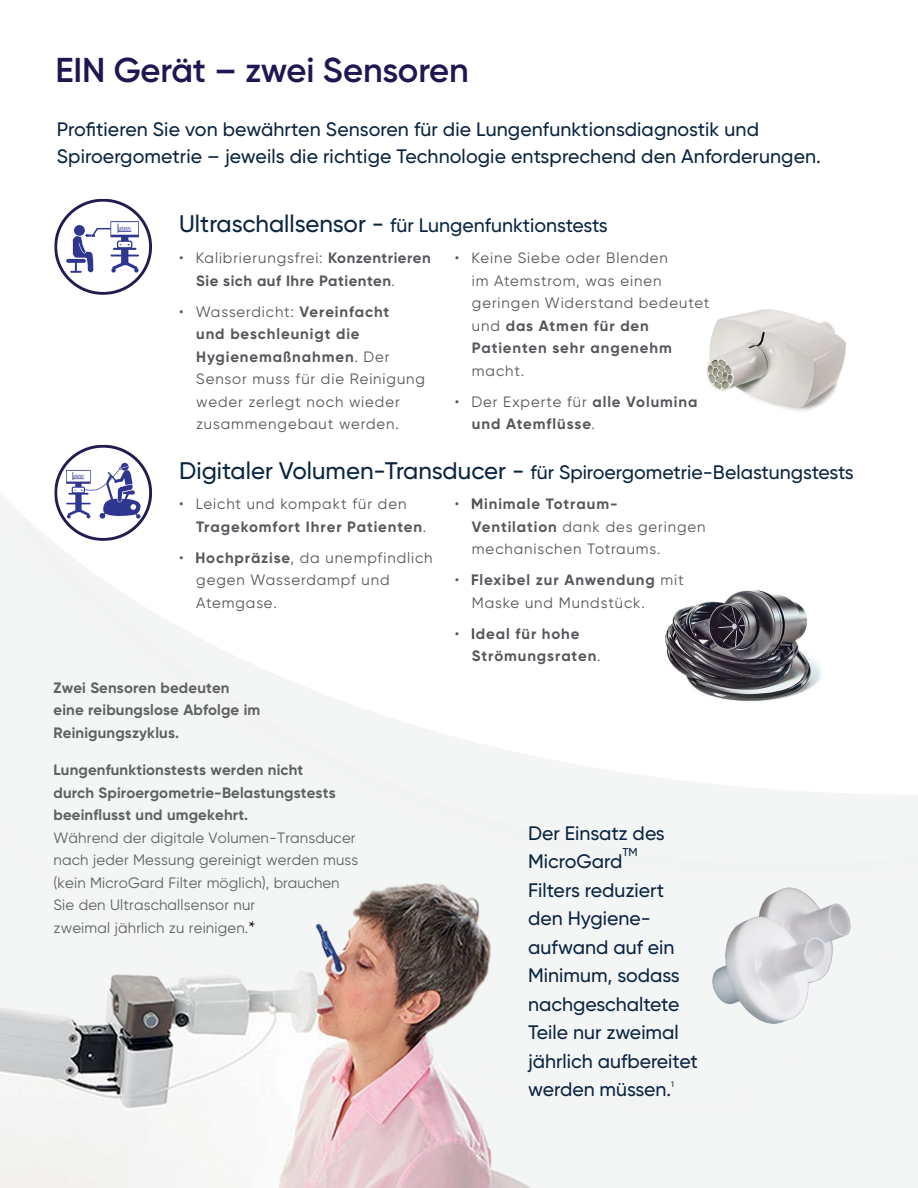
<style>
.page{position:relative;width:918px;height:1188px;background:#fff}
.page>*{position:absolute;margin:0;border:0;box-sizing:border-box;transform-origin:0 0}
.t1{font:600 34.5px "Gilroy";letter-spacing:-.005em;color:#1e1752}
.t2{font:500 19.5px/28.5px "Gilroy";color:#0b2541}
.t3{font:15px/22.5px "Gilroy";letter-spacing:.06em;color:#55575c}
.t4{font:15px/22.5px "Gilroy";letter-spacing:.01em;color:#5f6062}
.t5{font:700 15px/22.5px "Gilroy";letter-spacing:.06em;color:#55575c}
.t6{font:700 15px/22.5px "Gilroy";letter-spacing:.01em;color:#5f6062}
.t7{font:700 15px/22.5px "Gilroy";letter-spacing:.035em;color:#55575c}
.t8{font:500 11.4px "Gilroy";color:#0b2541}
.t9{font:500 7.8px "Gilroy";color:#0b2541}
.s1{font-size:24px}
.s2{font-weight:400}
.s3{font-weight:700}
.s4{font-family:"Minion Pro";font-size:18px;color:#000}
</style>
<div class="page">
<div style="left:530px;top:1103px;width:388px;height:85px;background:#f4f5f5"></div>
<div style="left:530px;top:1007px;width:388px;height:96px;background:#f4f5f5"></div>
<div style="left:530px;top:879px;width:388px;height:128px;background:#f4f5f5"></div>
<svg style="left:0;top:494px;width:918px;height:385px"></svg>
<img style="left:706px;top:309px;width:140px;height:103px">
<svg style="left:54px;top:199px;width:98px;height:96px"></svg>
<svg style="left:54px;top:445px;width:98px;height:96px"></svg>
<img style="left:0;top:814px;width:530px;height:374px">
<img style="left:702px;top:875px;width:175px;height:164px">
<img style="left:634px;top:553px;width:221px;height:179px">
<h1 class="t1" style="left:55px;top:48px;width:415px">EIN Gerät – zwei Sensoren</h1>
<p class="t2" style="left:57px;top:116px;width:766px;line-height:27px">Profitieren Sie von bewährten Sensoren für die Lungenfunktionsdiagnostik und<br>Spiroergometrie – jeweils die richtige Technologie entsprechend den Anforderungen.</p>
<p class="t2" style="left:179px;top:211px;width:430px"><span class="s1">Ultraschallsensor -</span> für Lungenfunktionstests</p>
<p class="t7" style="left:196px;top:247px;width:236px;text-indent:-17px"><span class="s2">• Kalibrierungsfrei:</span> Konzentrieren<br>Sie sich auf Ihre Patienten<span class="s2">.</span></p>
<p class="t3" style="left:196px;top:300px;width:230px;text-indent:-17px">• Wasserdicht: <span class="s3">Vereinfacht<br>und beschleunigt die<br>Hygienemaßnahmen</span>. Der<br>Sensor muss für die Reinigung weder zerlegt noch wieder zusammengebaut werden.</p>
<p class="t3" style="left:472px;top:247px;width:239px;text-indent:-17px">• Keine Siebe oder Blenden<br>im Atemstrom, was einen geringen Widerstand bedeutet und <span class="s3">das Atmen für den<br>Patienten sehr angenehm</span></p>
<p class="t3" style="left:472px;top:359px;width:54px">macht.</p>
<p class="t5" style="left:472px;top:390px;width:227px;text-indent:-17px"><span class="s2">• Der Experte für</span> alle Volumina und Atemflüsse<span class="s2">.</span></p>
<p class="t2" style="left:179px;top:457px;width:676px"><span class="s1">Digitaler Volumen-Transducer -</span> für Spiroergometrie-Belastungstests</p>
<p class="t5" style="left:196px;top:493px;width:232px;text-indent:-17px"><span class="s2">• Leicht und kompakt für den<br></span>Tragekomfort Ihrer Patienten<span class="s2">.</span></p>
<p class="t3" style="left:179px;top:546px;width:255px">• <span class="s3">Hochpräzise</span>, da unempfindlich</p>
<p class="t3" style="left:196px;top:546px;width:195px">i<br>gegen Wasserdampf und<br>Atemgase.</p>
<p class="t5" style="left:455px;top:493px;width:164px"><span class="s2">•</span> Minimale Totraum-</p>
<p class="t3" style="left:471px;top:493px;width:236px">i<br><span class="s3">Ventilation</span> dank des geringen mechanischen Totraums.</p>
<p class="t5" style="left:455px;top:569px;width:230px"><span class="s2">•</span> Flexibel zur Anwendung <span class="s2">mit</span></p>
<p class="t3" style="left:471px;top:569px;width:175px">i<br>Maske und Mundstück.</p>
<p class="t5" style="left:455px;top:622px;width:126px"><span class="s2">•</span> Ideal für hohe</p>
<p class="t5" style="left:471px;top:622px;width:131px"><span class="s2">i<br></span>Strömungsraten<span class="s2">.</span></p>
<p class="t6" style="left:53px;top:676px;width:208px">Zwei Sensoren bedeuten eine reibungslose Abfolge im<br>Reinigungszyklus.</p>
<p class="t6" style="left:53px;top:759px;width:284px">Lungenfunktionstests werden nicht durch Spiroergometrie-Belastungstests beeinflusst und umgekehrt.</p>
<p class="t4" style="left:53px;top:826px;width:306px">Während der digitale Volumen-Transducer nach jeder Messung gereinigt werden muss (kein MicroGard Filter möglich), brauchen Sie den Ultraschallsensor nur<br>zweimal jährlich zu reinigen.<span class="s4">*</span></p>
<p class="t2" style="left:528px;top:819px;width:138px">Der Einsatz des<br>MicroGard</p>
<p class="t8" style="left:622px;top:845px;width:17px">TM</p>
<p class="t2" style="left:528px;top:876px;width:171px">Filters reduziert den Hygiene&shy;aufwand auf ein<br>Minimum, sodass nachgeschaltete<br>Teile nur zweimal jährlich aufbereitet werden müssen.</p>
<p class="t9" style="left:671px;top:1080px;width:4px">1</p>
</div>
